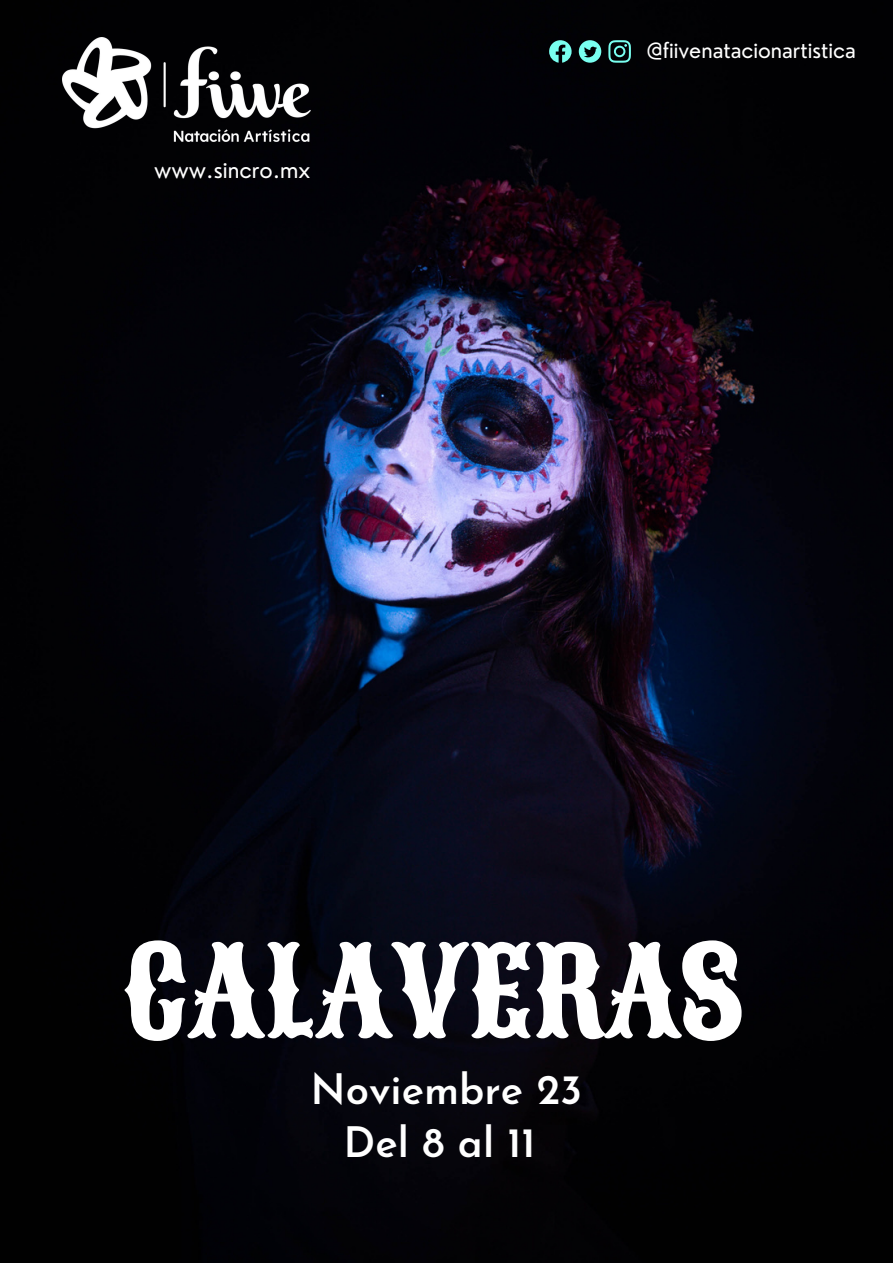
<style>
.page{position:relative;width:893px;height:1264px;background:#fff}
.page>*{position:absolute;margin:0;border:0;box-sizing:border-box;transform-origin:0 0}
.t1{font:122.55px "Sancreek";color:#fff}
.t2{font:600 41.85px "Josefin Sans";color:#fff}
.t3{font:22.2px "Nourd";color:#fff}
.t4{font:21.3px "Nourd";color:#fff}
</style>
<div class="page">
<img style="left:0;top:0;width:892px;height:1262px">
<svg style="left:578px;top:40px;width:23px;height:23px"></svg>
<svg style="left:549px;top:40px;width:22px;height:23px"></svg>
<svg style="left:608px;top:40px;width:23px;height:23px"></svg>
<img style="left:63px;top:38px;width:247px;height:103px">
<p class="t3" style="left:154px;top:155px;width:158px">www.sincro.mx</p>
<p class="t4" style="left:646px;top:37px;width:211px">@fiivenatacionartistica</p>
<p class="t1" style="left:122px;top:909px;width:622px">CALAVERAS</p>
<p class="t2" style="left:310px;top:1072px;width:273px">Noviembre 23</p>
<p class="t2" style="left:343px;top:1125px;width:193px">Del 8 al 11</p>
</div>
